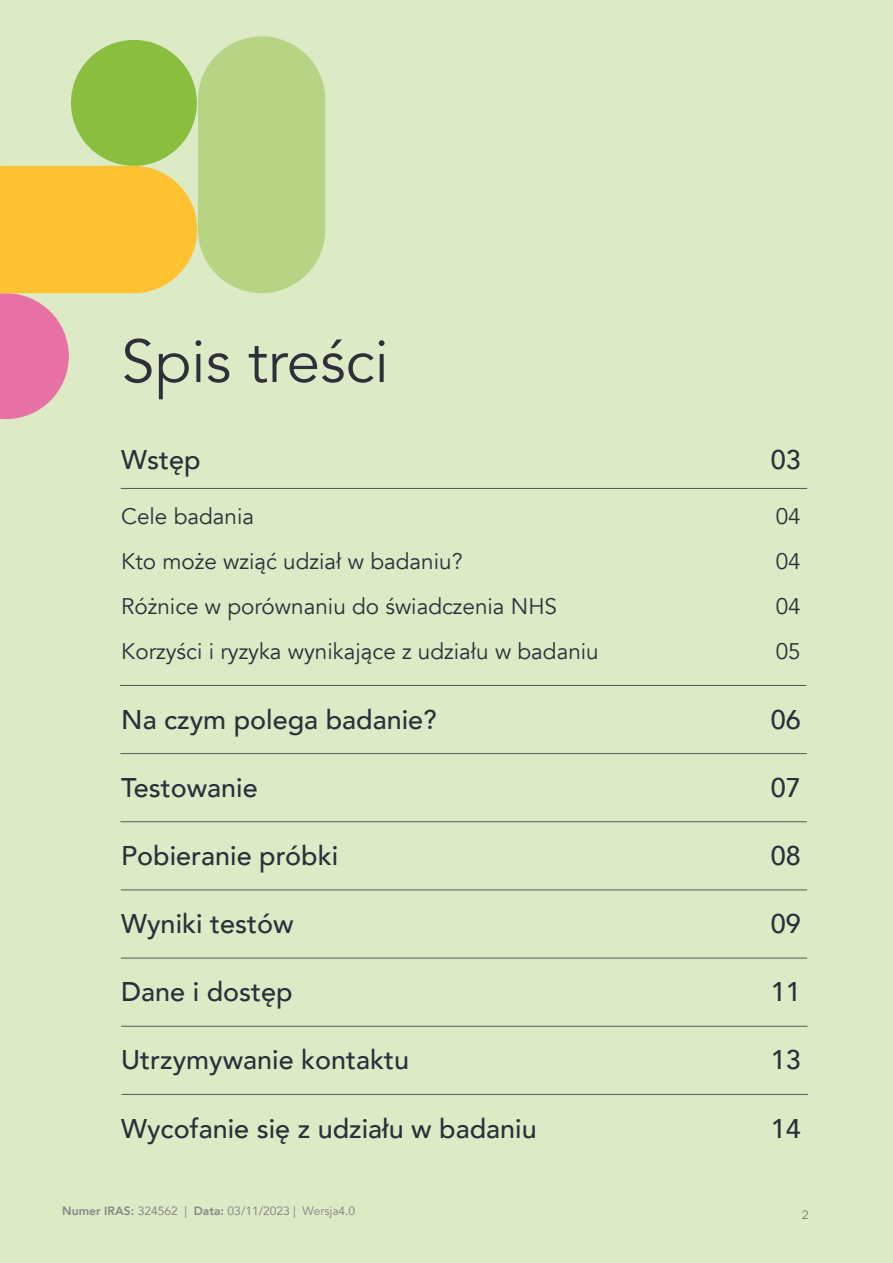
<style>
.page{position:relative;width:893px;height:1263px;background:#dceac5}
.page>*{position:absolute;margin:0;border:0;box-sizing:border-box;transform-origin:0 0}
.Headlines{font:60px "Avenir";color:#2e2f3b}
.Subcopy{font:500 27px "Avenir";color:#2c2f3b}
.Subcopy-2{font:22.5px "Avenir";color:#2c2f3b}
.t1{font:12px "Avenir";color:#878787}
.t2{font:300 12px "Gotham";color:#575756}
.s1{font-weight:800}
.s2{font-style:inherit}
</style>
<div class="page">
<hr style="left:120px;top:685px;width:686px;height:1px;background:#575756">
<hr style="left:120px;top:753px;width:687px;height:1px;background:#575756">
<hr style="left:120px;top:821px;width:687px;height:1px;background:#575756">
<hr style="left:121px;top:890px;width:686px;height:1px;background:#575756">
<hr style="left:121px;top:488px;width:686px;height:1px;background:#575756">
<hr style="left:121px;top:958px;width:686px;height:1px;background:#575756">
<hr style="left:121px;top:1026px;width:686px;height:1px;background:#575756">
<hr style="left:122px;top:1094px;width:686px;height:1px;background:#575756">
<svg style="left:0;top:166px;width:197px;height:253px"></svg>
<div style="left:71px;top:40px;width:126px;height:126px;background:#89be3f;border-radius:50%"></div>
<div style="left:198px;top:36px;width:127px;height:257px;background:#b6d484;border-radius:64px"></div>
<p class="Headlines" style="left:121px;top:326px;width:269px">Spis treści</p>
<p class="Subcopy" style="left:121px;top:437px;width:81px">Wstęp</p>
<p class="Subcopy" style="left:771px;top:437px;width:32px">03</p>
<p class="Subcopy-2" style="left:121px;top:503px;width:134px">Cele badania</p>
<p class="Subcopy-2" style="left:776px;top:503px;width:27px">04</p>
<p class="Subcopy-2" style="left:121px;top:548px;width:343px">Kto może wziąć udział w badaniu?</p>
<p class="Subcopy-2" style="left:776px;top:548px;width:27px">04</p>
<p class="Subcopy-2" style="left:121px;top:593px;width:437px">Różnice w porównaniu do świadczenia NHS</p>
<p class="Subcopy-2" style="left:776px;top:593px;width:27px">04</p>
<p class="Subcopy-2" style="left:121px;top:638px;width:479px">Korzyści i ryzyka wynikające z udziału w badaniu</p>
<p class="Subcopy-2" style="left:776px;top:638px;width:27px">05</p>
<p class="Subcopy" style="left:121px;top:696px;width:317px">Na czym polega badanie?</p>
<p class="Subcopy" style="left:771px;top:696px;width:32px">06</p>
<p class="Subcopy" style="left:121px;top:764px;width:138px">Testowanie</p>
<p class="Subcopy" style="left:771px;top:764px;width:32px">07</p>
<p class="Subcopy" style="left:121px;top:832px;width:219px">Pobieranie próbki</p>
<p class="Subcopy" style="left:771px;top:832px;width:32px">08</p>
<p class="Subcopy" style="left:121px;top:900px;width:174px">Wyniki testów</p>
<p class="Subcopy" style="left:771px;top:900px;width:32px">09</p>
<p class="Subcopy" style="left:121px;top:968px;width:173px">Dane i dostęp</p>
<p class="Subcopy" style="left:771px;top:968px;width:32px">11</p>
<p class="Subcopy" style="left:121px;top:1037px;width:290px">Utrzymywanie kontaktu</p>
<p class="Subcopy" style="left:771px;top:1037px;width:32px">13</p>
<p class="Subcopy" style="left:121px;top:1105px;width:417px">Wycofanie się z udziału w badaniu</p>
<p class="Subcopy" style="left:771px;top:1105px;width:32px">14</p>
<p class="t1" style="left:62px;top:1202px;width:294px"><span class="s1">Numer IRAS:</span> 324562 | <span class="s1">Data:</span> 03/11/2023 | <span class="s2">Wersja</span>4.0</p>
<p class="t2" style="left:802px;top:1208px;width:9px">2</p>
</div>
